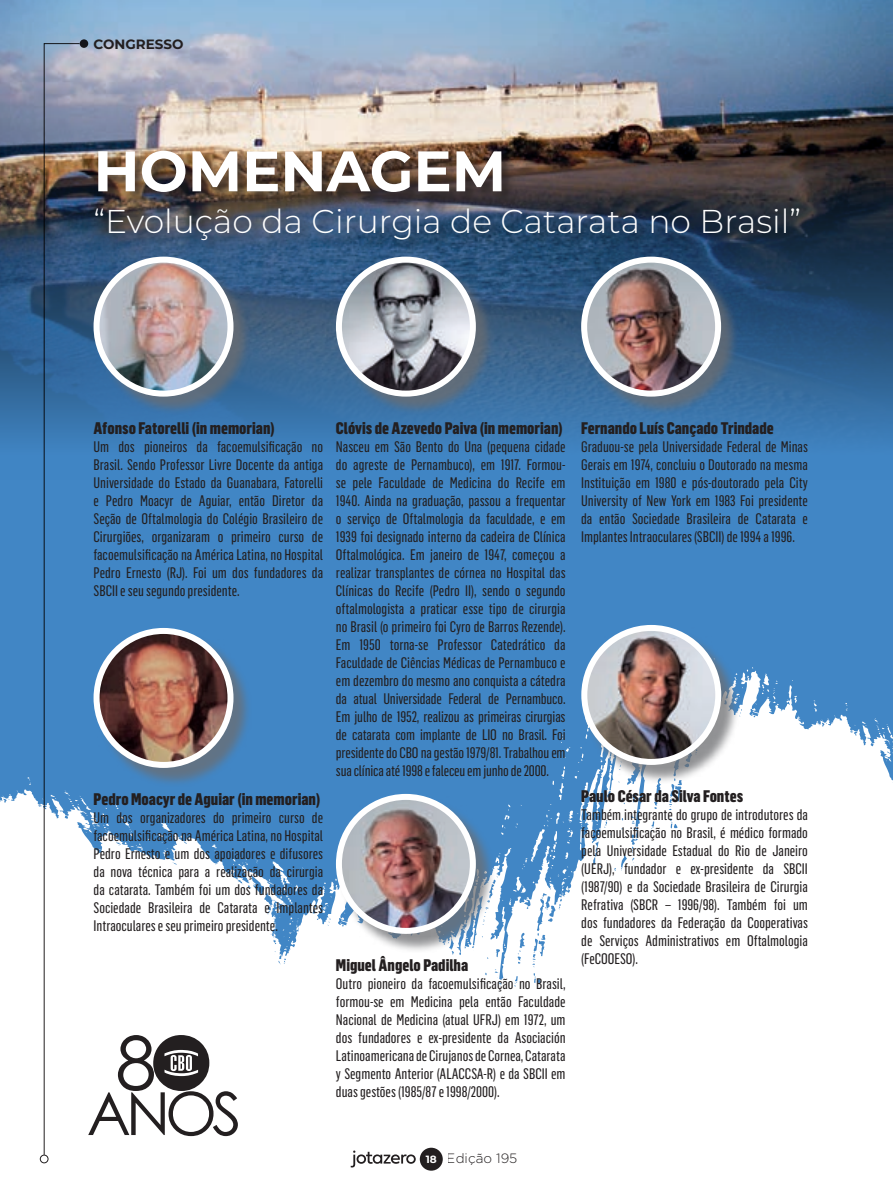
<style>
.page{position:relative;width:893px;height:1191px;background:#4186c5}
.page>*{position:absolute;margin:0;border:0;box-sizing:border-box;transform-origin:0 0}
.t1{font:700 57px "Montserrat";color:#fff}
.t2{font:300 33px "Montserrat";color:#fff}
.t3{font:900 16.5px "Flama Cond";color:#231f20}
.t4{font:15px/18px "Flama Cond Basic";color:#231f20;text-align:justify}
.t5{font:300 13.5px "Gotham";color:#231f20}
.t6{font:700 13.5px "Montserrat";color:#231f20}
.s1{font-family:"Montserrat";font-weight:700;font-size:10.5px;color:#fff}
</style>
<div class="page">
<img style="left:0;top:0;width:893px;height:442px">
<svg style="left:0;top:667px;width:893px;height:524px;fill:#fff"></svg>
<svg style="left:88px;top:1035px;width:150px;height:101px;background:#bab9b9"></svg>
<svg style="left:80px;top:39px;width:8px;height:9px"></svg>
<svg style="left:43px;top:43px;width:37px;height:1112px"></svg>
<div style="left:40px;top:1154px;width:8px;height:9px;border:1px solid #231f20;border-radius:50%"></div>
<svg style="left:351px;top:1150px;width:65px;height:17px"></svg>
<div style="left:420px;top:1147px;width:23px;height:23px;background:#231f20;border-radius:50%"></div>
<div style="left:93px;top:148px;width:720px;height:106px;background:#231f20;opacity:.75"></div>
<div style="left:96px;top:259px;width:156px;height:156px;background:#6c6d70;opacity:.75"></div>
<img style="left:99px;top:260px;width:129px;height:133px">
<div style="left:94px;top:257px;width:139px;height:139px;border:6px solid #fff;border-radius:50%"></div>
<div style="left:96px;top:630px;width:156px;height:156px;background:#6c6d70;opacity:.75"></div>
<img style="left:97px;top:631px;width:131px;height:134px">
<div style="left:94px;top:628px;width:139px;height:140px;border:6px solid #fff;border-radius:50%"></div>
<div style="left:338px;top:796px;width:157px;height:156px;background:#6c6d70;opacity:.75"></div>
<img style="left:339px;top:798px;width:134px;height:133px">
<div style="left:336px;top:794px;width:140px;height:140px;border:6px solid #fff;border-radius:50%"></div>
<div style="left:583px;top:627px;width:157px;height:156px;background:#6c6d70;opacity:.75"></div>
<img style="left:584px;top:628px;width:134px;height:134px;border-radius:67px">
<div style="left:581px;top:625px;width:140px;height:140px;border:6px solid #fff;border-radius:50%"></div>
<div style="left:583px;top:259px;width:157px;height:156px;background:#6c6d70;opacity:.75"></div>
<img style="left:584px;top:260px;width:134px;height:133px;border-radius:67px">
<div style="left:581px;top:257px;width:140px;height:139px;border:6px solid #fff;border-radius:50%"></div>
<div style="left:338px;top:259px;width:157px;height:156px;background:#6c6d70;opacity:.75"></div>
<img style="left:339px;top:260px;width:134px;height:133px;border-radius:67px">
<div style="left:336px;top:257px;width:140px;height:139px;border:6px solid #fff;border-radius:50%"></div>
<p class="t6" style="left:94px;top:34px;width:92px">CONGRESSO</p>
<h1 class="t1" style="left:94px;top:130px;width:414px">HOMENAGEM</h1>
<h2 class="t2" style="left:94px;top:199px;width:709px">“Evolução da Cirurgia de Catarata no Brasil”</h2>
<p class="t3" style="left:94px;top:415px;width:183px">Afonso Fatorelli (in memorian)</p>
<p class="t4" style="left:94px;top:436px;width:231px">Um dos pioneiros da facoemulsificação no Brasil. Sendo Professor Livre Docente da antiga Universidade do Estado da Guanabara, Fatorelli e Pedro Moacyr de Aguiar, então Diretor da Seção de Oftalmologia do Colégio Brasileiro de Cirurgiões, organizaram o primeiro curso de facoemulsificação na América Latina, no Hospital Pedro Ernesto (RJ). Foi um dos fundadores da SBCII e seu segundo presidente.</p>
<p class="t3" style="left:94px;top:786px;width:228px">Pedro Moacyr de Aguiar (in memorian)</p>
<p class="t4" style="left:94px;top:808px;width:231px">Um dos organizadores do primeiro curso de facoemulsificação na América Latina, no Hospital Pedro Ernesto e um dos apoiadores e difusores da nova técnica para a realização da cirurgia da catarata. Também foi um dos fundadores da Sociedade Brasileira de Catarata e Implantes Intraoculares e seu primeiro presidente.</p>
<p class="t3" style="left:336px;top:415px;width:228px">Clóvis de Azevedo Paiva (in memorian)</p>
<p class="t4" style="left:336px;top:436px;width:231px">Nasceu em São Bento do Una (pequena cidade do agreste de Pernambuco), em 1917. Formou&shy;se pele Faculdade de Medicina do Recife em 1940. Ainda na graduação, passou a frequentar o serviço de Oftalmologia da faculdade, e em 1939 foi designado interno da cadeira de Clínica Oftalmológica. Em janeiro de 1947, começou a realizar transplantes de córnea no Hospital das Clínicas do Recife (Pedro II), sendo o segundo oftalmologista a praticar esse tipo de cirurgia no Brasil (o primeiro foi Cyro de Barros Rezende).<br>Em 1950 torna-se Professor Catedrático da Faculdade de Ciências Médicas de Pernambuco e em dezembro do mesmo ano conquista a cátedra da atual Universidade Federal de Pernambuco.<br>Em julho de 1952, realizou as primeiras cirurgias de catarata com implante de LIO no Brasil. Foi presidente do CBO na gestão 1979/81. Trabalhou em sua clínica até 1998 e faleceu em junho de 2000.</p>
<p class="t3" style="left:336px;top:952px;width:134px">Miguel Ângelo Padilha</p>
<p class="t4" style="left:336px;top:973px;width:231px">Outro pioneiro da facoemulsificação no Brasil, formou-se em Medicina pela então Faculdade Nacional de Medicina (atual UFRJ) em 1972, um dos fundadores e ex-presidente da Asociación Latinoamericana de Cirujanos de Cornea, Catarata y Segmento Anterior (ALACCSA-R) e da SBCII em duas gestões (1985/87 e 1998/2000).</p>
<p class="t3" style="left:581px;top:415px;width:194px">Fernando Luís Cançado Trindade</p>
<p class="t4" style="left:581px;top:436px;width:228px">Graduou-se pela Universidade Federal de Minas Gerais em 1974, concluiu o Doutorado na mesma Instituição em 1980 e pós-doutorado pela City University of New York em 1983 Foi presidente da então Sociedade Brasileira de Catarata e Implantes Intraoculares (SBCII) de 1994 a 1996.</p>
<p class="t3" style="left:581px;top:783px;width:163px">Paulo César da Silva Fontes</p>
<p class="t4" style="left:581px;top:805px;width:228px">Também integrante do grupo de introdutores da facoemulsificação no Brasil, é médico formado pela Universidade Estadual do Rio de Janeiro (UERJ), fundador e ex-presidente da SBCII (1987/90) e da Sociedade Brasileira de Cirurgia Refrativa (SBCR – 1996/98). Também foi um dos fundadores da Federação da Cooperativas de Serviços Administrativos em Oftalmologia (FeCOOESO).</p>
<p class="t5" style="left:426px;top:1149px;width:93px"><span class="s1">18</span> Edição 195</p>
</div>
